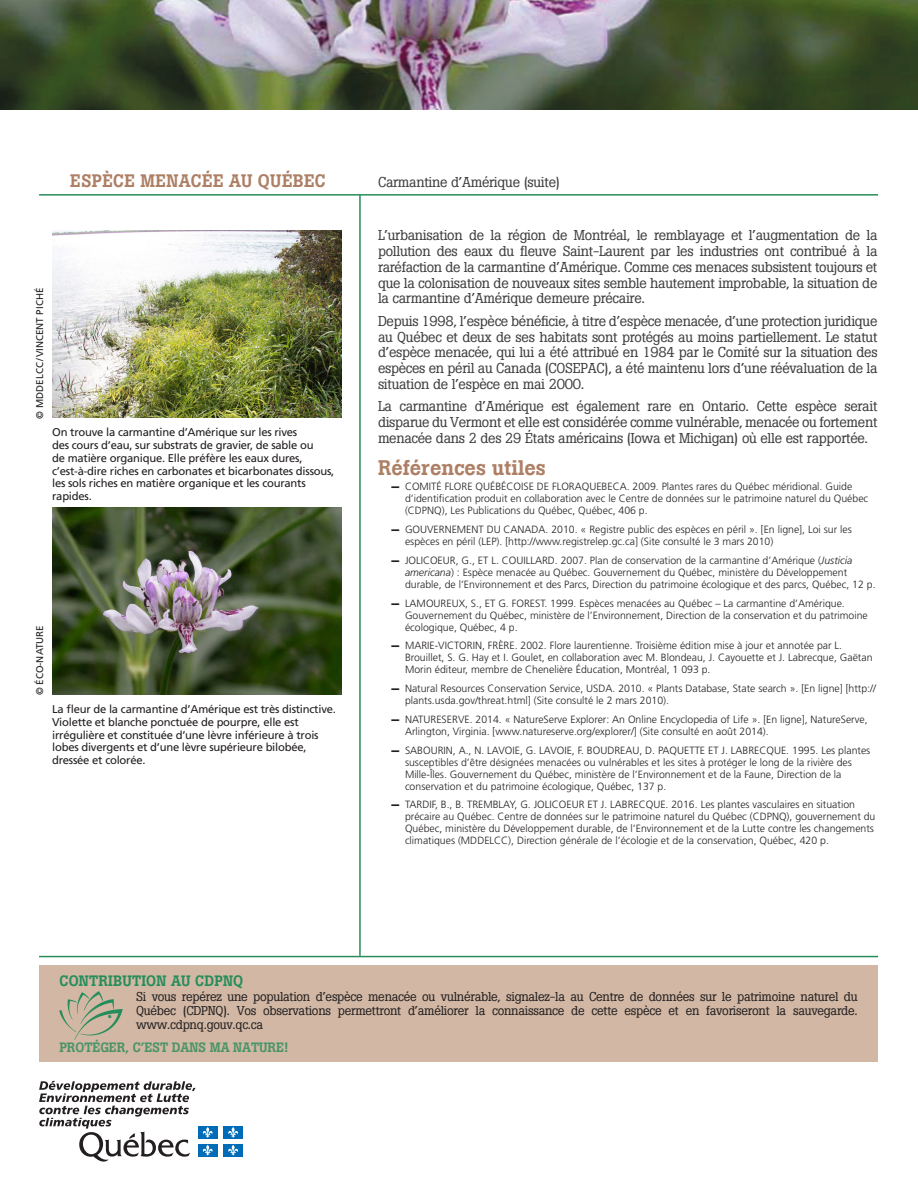
<style>
.page{position:relative;width:918px;height:1188px;background:#fff}
.page>*{position:absolute;margin:0;border:0;box-sizing:border-box;transform-origin:0 0}
.t1{font:500 21px "Boton";color:#ad7f64}
.t2{font:500 18px "Boton";letter-spacing:.015em;color:#ad7f64}
.t3{font:500 15px "Boton";letter-spacing:.015em;color:#268d5a}
.t4{font:14.25px/15.8px "Boton";letter-spacing:-.02em;color:#3e3e3f;text-align:justify}
.t5{font:500 13.5px "Boton";letter-spacing:-.005em;color:#4a9567}
.P_retrait{font:12.75px/14.2px "Boton";letter-spacing:-.02em;color:#231f20;text-align:justify}
.Légende{font:11.25px/12.8px "Frutiger";letter-spacing:-.02em;color:#231f20}
.t6{font:300 10.5px/12px "Frutiger";color:#231f20}
.Crédits_photo{font:9.75px "Frutiger";color:#231f20}
.s1{font-family:"Helvetica Neue";font-weight:900}
.s2{font-style:italic}
</style>
<div class="page">
<hr style="left:359px;top:195px;width:2px;height:761px;background:#268d5a">
<hr style="left:39px;top:194px;width:839px;height:2px;background:#268d5a">
<hr style="left:39px;top:956px;width:839px;height:1px;background:#268d5a">
<svg style="left:39px;top:1081px;width:157px;height:81px"></svg>
<div style="left:198px;top:1126px;width:20px;height:12px;background:#006bb6"></div>
<svg style="left:202px;top:1127px;width:11px;height:11px"></svg>
<div style="left:223px;top:1126px;width:20px;height:12px;background:#006bb6"></div>
<svg style="left:228px;top:1127px;width:10px;height:11px"></svg>
<div style="left:198px;top:1144px;width:20px;height:12px;background:#006bb6"></div>
<svg style="left:202px;top:1145px;width:11px;height:11px"></svg>
<div style="left:223px;top:1144px;width:20px;height:12px;background:#006bb6"></div>
<svg style="left:228px;top:1145px;width:10px;height:11px"></svg>
<div style="left:39px;top:966px;width:839px;height:96px;background:#d1b7a4"></div>
<svg style="left:59px;top:991px;width:64px;height:49px"></svg>
<img style="left:53px;top:230px;width:288px;height:188px">
<img style="left:53px;top:507px;width:288px;height:187px">
<img style="left:0;top:0;width:918px;height:109px">
<h2 class="t2" style="left:70px;top:170px;width:257px">ESPÈCE MENACÉE AU QUÉBEC</h2>
<p class="Crédits_photo" style="left:34px;top:418px;width:132px;rotate:-90deg">© MDDELCC/VINCENT PICHÉ</p>
<p class="Légende" style="left:52px;top:426px;width:284px">On trouve la carmantine d’Amérique sur les rives<br>des cours d’eau, sur substrats de gravier, de sable ou<br>de matière organique. Elle préfère les eaux dures, c’est‑à‑dire riches en carbonates et bicarbonates dissous, les sols riches en matière organique et les courants rapides.</p>
<p class="Crédits_photo" style="left:34px;top:695px;width:71px;rotate:-90deg">© ÉCO‑NATURE</p>
<p class="Légende" style="left:52px;top:703px;width:285px">La fleur de la carmantine d’Amérique est très distinctive.<br>Violette et blanche ponctuée de pourpre, elle est irrégulière et constituée d’une lèvre inférieure à trois lobes divergents et d’une lèvre supérieure bilobée, dressée et colorée.</p>
<p class="t4" style="left:378px;top:174px;width:184px">Carmantine d’Amérique (suite)</p>
<p class="t4" style="left:378px;top:227px;width:501px">L’urbanisation de la région de Montréal, le remblayage et l’augmentation de la pollution des eaux du fleuve Saint‑Laurent par les industries ont contribué à la raréfaction de la carmantine d’Amérique. Comme ces menaces subsistent toujours et que la colonisation de nouveaux sites semble hautement improbable, la situation de la carmantine d’Amérique demeure précaire.</p>
<p class="t4" style="left:378px;top:313px;width:501px">Depuis 1998, l’espèce bénéficie, à titre d’espèce menacée, d’une protection juridique au Québec et deux de ses habitats sont protégés au moins partiellement. Le statut d’espèce menacée, qui lui a été attribué en 1984 par le Comité sur la situation des espèces en péril au Canada (COSEPAC), a été maintenu lors d’une réévaluation de la situation de l’espèce en mai 2000.</p>
<p class="t4" style="left:378px;top:398px;width:501px">La carmantine d’Amérique est également rare en Ontario. Cette espèce serait disparue du Vermont et elle est considérée comme vulnérable, menacée ou fortement menacée dans 2 des 29 États américains (Iowa et Michigan) où elle est rapportée.</p>
<h2 class="t1" style="left:378px;top:455px;width:170px">Références utiles</h2>
<p class="t6" style="left:405px;top:481px;width:465px;text-indent:-15px"><span class="s1">—</span> COMITÉ FLORE QUÉBÉCOISE DE FLORAQUEBECA. 2009. Plantes rares du Québec méridional. Guide d’identification produit en collaboration avec le Centre de données sur le patrimoine naturel du Québec (CDPNQ), Les Publications du Québec, Québec, 406 p.</p>
<p class="t6" style="left:405px;top:523px;width:448px;text-indent:-15px"><span class="s1">—</span> GOUVERNEMENT DU CANADA. 2010. « Registre public des espèces en péril ». [En ligne], Loi sur les espèces en péril (LEP). [http://www.registrelep.gc.ca] (Site consulté le 3 mars 2010)</p>
<p class="t6" style="left:405px;top:554px;width:472px;text-indent:-15px"><span class="s1">—</span> JOLICOEUR, G., ET L. COUILLARD. 2007. Plan de conservation de la carmantine d’Amérique (<span class="s2">Justicia americana</span>) : Espèce menacée au Québec. Gouvernement du Québec, ministère du Développement durable, de l’Environnement et des Parcs, Direction du patrimoine écologique et des parcs, Québec, 12 p.</p>
<p class="t6" style="left:405px;top:597px;width:464px;text-indent:-15px"><span class="s1">—</span> LAMOUREUX, S., ET G. FOREST. 1999. Espèces menacées au Québec – La carmantine d’Amérique.<br>Gouvernement du Québec, ministère de l’Environnement, Direction de la conservation et du patrimoine écologique, Québec, 4 p.</p>
<p class="t6" style="left:405px;top:640px;width:469px;text-indent:-15px"><span class="s1">—</span> MARIE‑VICTORIN, FRÈRE. 2002. Flore laurentienne. Troisième édition mise à jour et annotée par L.<br>Brouillet, S. G. Hay et I. Goulet, en collaboration avec M. Blondeau, J. Cayouette et J. Labrecque, Gaëtan<br>Morin éditeur, membre de Chenelière Éducation, Montréal, 1 093 p.</p>
<p class="t6" style="left:405px;top:682px;width:473px;text-indent:-15px"><span class="s1">—</span> Natural Resources Conservation Service, USDA. 2010. « Plants Database, State search ». [En ligne] [http:// plants.usda.gov/threat.html] (Site consulté le 2 mars 2010).</p>
<p class="t6" style="left:405px;top:713px;width:464px;text-indent:-15px"><span class="s1">—</span> NATURESERVE. 2014. « NatureServe Explorer: An Online Encyclopedia of Life ». [En ligne], NatureServe,<br>Arlington, Virginia. [www.natureserve.org/explorer/] (Site consulté en août 2014).</p>
<p class="t6" style="left:405px;top:744px;width:467px;text-indent:-15px"><span class="s1">—</span> SABOURIN, A., N. LAVOIE, G. LAVOIE, F. BOUDREAU, D. PAQUETTE ET J. LABRECQUE. 1995. Les plantes susceptibles d’être désignées menacées ou vulnérables et les sites à protéger le long de la rivière des Mille‑Îles. Gouvernement du Québec, ministère de l’Environnement et de la Faune, Direction de la conservation et du patrimoine écologique, Québec, 137 p.</p>
<p class="t6" style="left:405px;top:799px;width:472px;text-indent:-15px"><span class="s1">—</span> TARDIF, B., B. TREMBLAY, G. JOLICOEUR ET J. LABRECQUE. 2016. Les plantes vasculaires en situation précaire au Québec. Centre de données sur le patrimoine naturel du Québec (CDPNQ), gouvernement du Québec, ministère du Développement durable, de l’Environnement et de la Lutte contre les changements climatiques (MDDELCC), Direction générale de l’écologie et de la conservation, Québec, 420 p.</p>
<h3 class="t3" style="left:59px;top:972px;width:185px">CONTRIBUTION AU CDPNQ</h3>
<p class="P_retrait" style="left:136px;top:989px;width:723px">Si vous repérez une population d’espèce menacée ou vulnérable, signalez‑la au Centre de données sur le patrimoine naturel du Québec (CDPNQ). Vos observations permettront d’améliorer la connaissance de cette espèce et en favoriseront la sauvegarde. www.cdpnq.gouv.qc.ca</p>
<p class="t5" style="left:59px;top:1039px;width:230px">PROTÉGER, C’EST DANS MA NATURE!</p>
</div>
